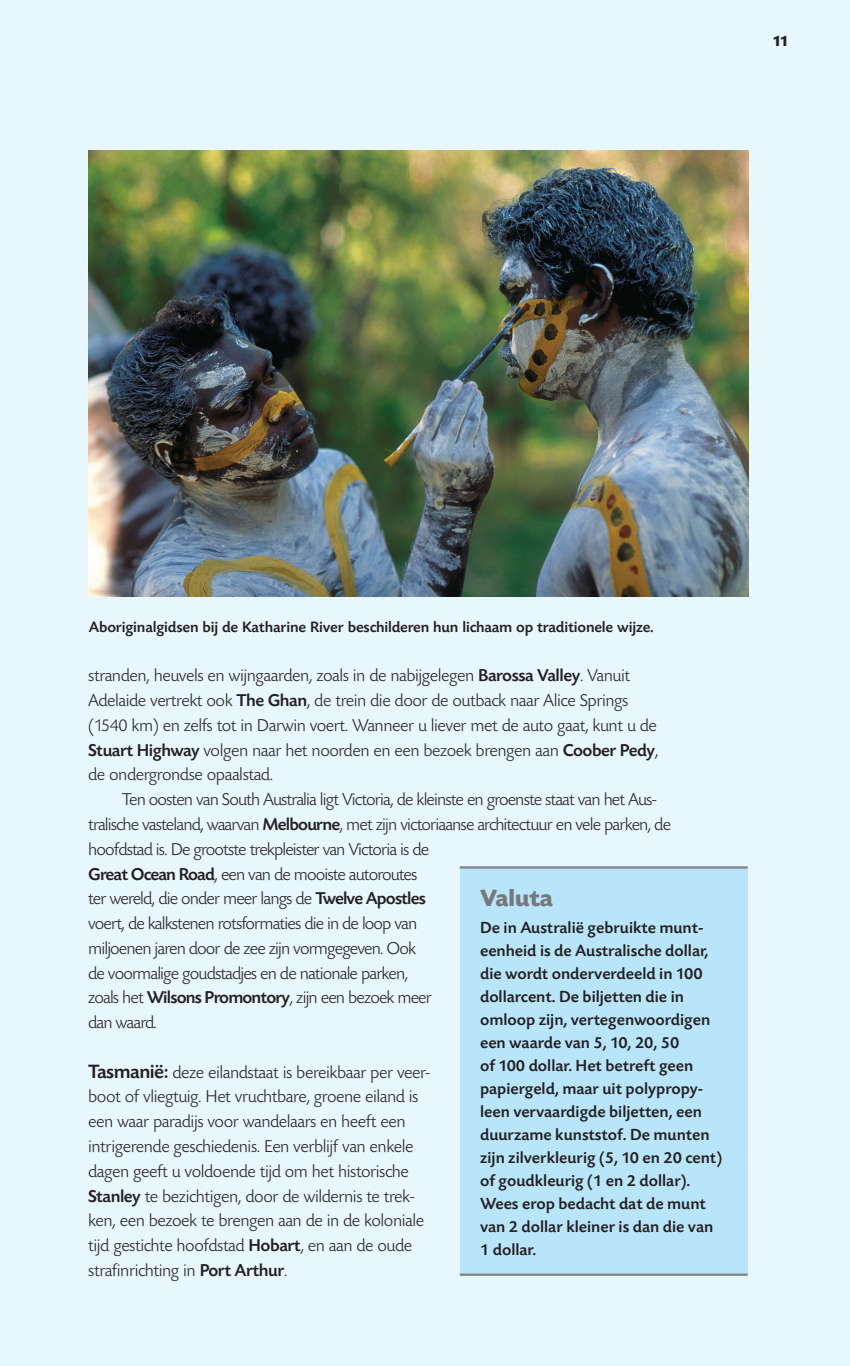
<style>
.page{position:relative;width:850px;height:1366px;background:#fff}
.page>*{position:absolute;margin:0;border:0;box-sizing:border-box;transform-origin:0 0}
.t1{font:700 24.75px "Today SBOP";color:#76787b}
.t2{font:300 18px/24.8px "Today SBOP";letter-spacing:-.025em;color:#231f20}
.t3{font:300 18px "Today SBOP";letter-spacing:-.05em;color:#231f20}
.t4{font:500 16.88px/22.9px "Today SBOP";color:#231f20}
.t5{font:500 15.75px "Today SBOP";letter-spacing:-.01em;color:#231f20}
.t6{font:700 15.75px "Today SBOP";color:#231f20}
.s1{color:#fff}
.s2{font-weight:500}
.s3{font-weight:500;font-size:20.25px}
</style>
<div class="page">
<div style="left:0;top:0;width:849px;height:1365px;background:#e8f6fd"></div>
<div style="left:459px;top:866px;width:288px;height:409px;background:#b9e5fa"></div>
<hr style="left:459px;top:866px;width:288px;height:2px;background:#808285">
<hr style="left:459px;top:1273px;width:288px;height:2px;background:#808285">
<img style="left:88px;top:150px;width:660px;height:446px">
<p class="t6" style="left:772px;top:33px;width:30px">11<span class="s1">11</span></p>
<p class="t5" style="left:89px;top:618px;width:566px">Aboriginalgidsen bij de Katharine River beschilderen hun lichaam op traditionele wijze.</p>
<p class="t2" style="left:88px;top:663px;width:543px">stranden, heuvels en wijngaarden, zoals in de nabijgelegen <span class="s2">Barossa Valley</span>. Vanuit</p>
<p class="t2" style="left:88px;top:688px;width:541px">Adelaide vertrekt ook <span class="s2">The Ghan</span>, de trein die door de outback naar Alice Springs</p>
<p class="t2" style="left:88px;top:713px;width:570px">(1540 km) en zelfs tot in Darwin voert. Wanneer u liever met de auto gaat, kunt u de</p>
<p class="t2" style="left:88px;top:738px;width:571px"><span class="s2">Stuart Highway</span> volgen naar het noorden en een bezoek brengen aan <span class="s2">Coober Pedy</span>,</p>
<p class="t2" style="left:88px;top:762px;width:186px">de ondergrondse opaalstad.</p>
<p class="t3" style="left:122px;top:789px;width:536px">Ten oosten van South Australia ligt Victoria, de kleinste en groenste staat van het Aus-</p>
<p class="t3" style="left:88px;top:814px;width:584px">tralische vasteland, waarvan <span class="s2">Melbourne</span>, met zijn victoriaanse architectuur en vele parken, de</p>
<p class="t3" style="left:88px;top:839px;width:342px">hoofdstad is. De grootste trekpleister van Victoria is de</p>
<p class="t3" style="left:88px;top:864px;width:330px"><span class="s2">Great Ocean Road</span>, een van de mooiste autoroutes</p>
<p class="t3" style="left:88px;top:888px;width:339px">ter wereld, die onder meer langs de <span class="s2">Twelve Apostles</span></p>
<p class="t3" style="left:88px;top:913px;width:330px">voert, de kalkstenen rotsformaties die in de loop van</p>
<p class="t3" style="left:88px;top:938px;width:329px">miljoenen jaren door de zee zijn vormgegeven. Ook</p>
<p class="t3" style="left:88px;top:963px;width:321px">de voormalige goudstadjes en de nationale parken,</p>
<p class="t3" style="left:88px;top:987px;width:345px">zoals het <span class="s2">Wilsons Promontory</span>, zijn een bezoek meer</p>
<p class="t3" style="left:88px;top:1012px;width:70px">dan waard.</p>
<p class="t2" style="left:88px;top:1059px;width:344px"><span class="s3">Tasmanië:</span> deze eilandstaat is bereikbaar per veer&shy;boot of vliegtuig. Het vruchtbare, groene eiland is een waar paradijs voor wandelaars en heeft een intrigerende geschiedenis. Een verblijf van enkele dagen geeft u voldoende tijd om het historische <span class="s2">Stanley</span> te bezichtigen, door de wildernis te trek&shy;ken, een bezoek te brengen aan de in de koloniale tijd gestichte hoofdstad <span class="s2">Hobart</span>, en aan de oude strafinrichting in <span class="s2">Port Arthur</span>.</p>
<p class="t1" style="left:480px;top:884px;width:74px">Valuta</p>
<p class="t4" style="left:480px;top:916px;width:243px">De in Australië gebruikte munt&shy;eenheid is de Australische dollar, die wordt onderverdeeld in 100 dollarcent. De biljetten die in omloop zijn, vertegenwoordigen een waarde van 5, 10, 20, 50<br>of 100 dollar. Het betreft geen papiergeld, maar uit polypropy&shy;leen vervaardigde biljetten, een duurzame kunststof. De munten zijn zilverkleurig (5, 10 en 20 cent) of goudkleurig (1 en 2 dollar).<br>Wees erop bedacht dat de munt van 2 dollar kleiner is dan die van<br>1 dollar.</p>
</div>
